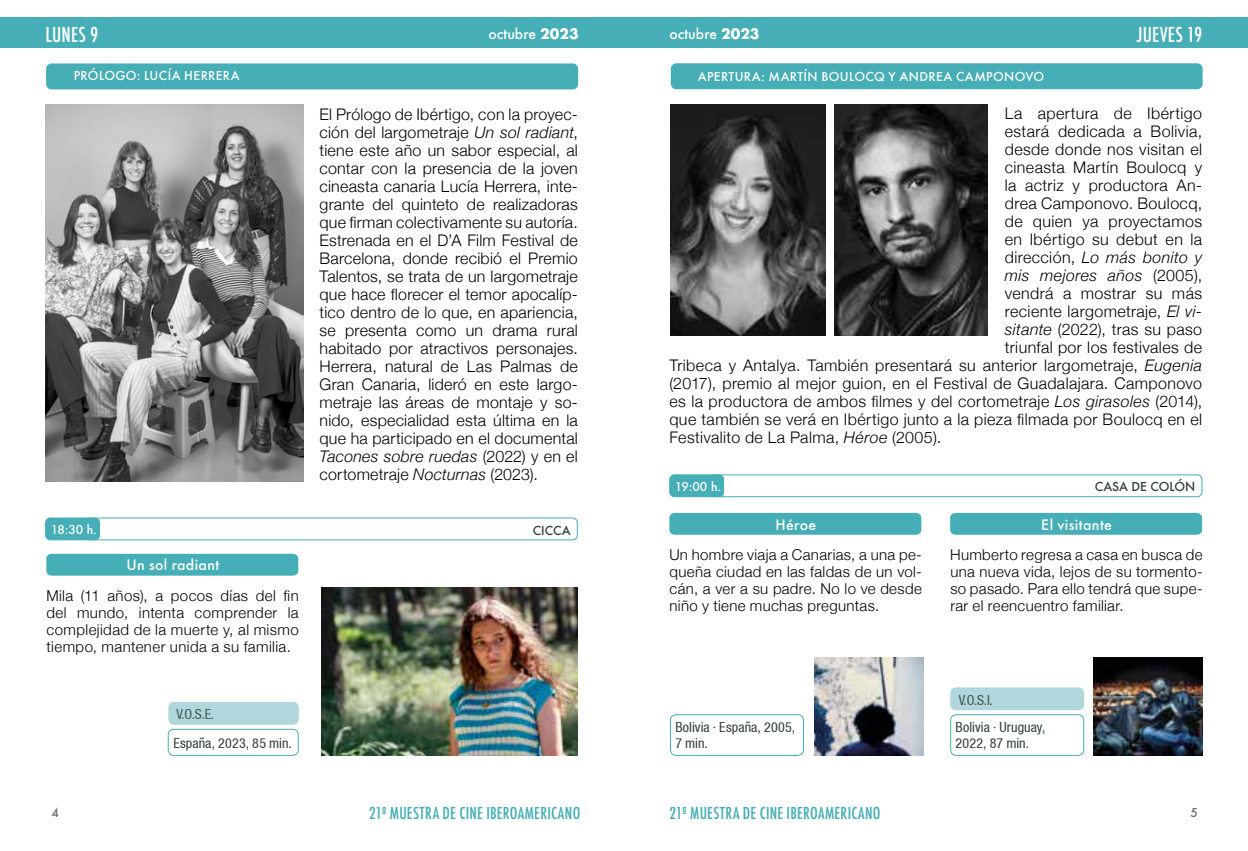
<style>
.page{position:relative;width:1248px;height:851px;background:#fff}
.page>*{position:absolute;margin:0;border:0;box-sizing:border-box;transform-origin:0 0}
.t1{font:500 condensed 20px "Futura";letter-spacing:.01em;color:#fff}
.t2{font:300 16px/18px "Helvetica Neue";letter-spacing:.025em;color:#000;text-align:justify}
.t3{font:500 condensed 16px "Futura";letter-spacing:.015em;color:#45aeb6}
.t4{font:italic 300 16px "Helvetica Neue";letter-spacing:.025em;color:#000}
.t5{font:300 15px/17px "Helvetica Neue";letter-spacing:.025em;color:#000;text-align:justify}
.t6{font:condensed 14px/16px "Helvetica 57";letter-spacing:.005em;color:#313e3a}
.t7{font:500 14px "Futura";letter-spacing:.025em;color:#fff}
.t8{font:500 14px "Futura";color:#fff}
.t9{font:condensed 14px "Helvetica 57";color:#646363}
.t10{font:500 12px "Futura";letter-spacing:.03em;color:#fff}
.t11{font:500 12px "Futura";color:#313e3a}
.t12{font:500 12px "Futura";color:#706f6f}
.s1{font-family:"Futura Std";font-weight:700}
.s2{font-style:italic}
.s3{font-style:normal}
</style>
<div class="page">
<div style="left:0;top:18px;width:625px;height:30px;background:#45aeb6"></div>
<div style="left:624px;top:18px;width:623px;height:30px;background:#45aeb6"></div>
<div style="left:46px;top:63px;width:532px;height:26px;background:#45aeb6;border-radius:6px"></div>
<div style="left:86px;top:517px;width:491px;height:23px;border:1px solid #45aeb6;border-radius:5px"></div>
<div style="left:46px;top:518px;width:53px;height:21px;background:#45aeb6;border-radius:5px"></div>
<div style="left:45px;top:517px;width:55px;height:23px;border:1px solid #45aeb6;border-radius:5px"></div>
<div style="left:168px;top:701px;width:131px;height:23px;background:#b0d7db;border-radius:6px"></div>
<div style="left:46px;top:553px;width:252px;height:22px;background:#45aeb6;border-radius:5px"></div>
<div style="left:168px;top:728px;width:131px;height:27px;border:1px solid #45aeb6;border-radius:6px"></div>
<img style="left:321px;top:587px;width:256px;height:168px">
<div style="left:670px;top:63px;width:532px;height:26px;background:#45aeb6;border-radius:6px"></div>
<div style="left:710px;top:474px;width:492px;height:23px;border:1px solid #45aeb6;border-radius:5px"></div>
<div style="left:669px;top:475px;width:54px;height:21px;background:#45aeb6;border-radius:5px"></div>
<div style="left:669px;top:474px;width:55px;height:23px;border:1px solid #45aeb6;border-radius:5px"></div>
<div style="left:669px;top:513px;width:252px;height:21px;background:#45aeb6;border-radius:5px"></div>
<div style="left:950px;top:513px;width:251px;height:21px;background:#45aeb6;border-radius:5px"></div>
<div style="left:950px;top:687px;width:133px;height:23px;background:#b0d7db;border-radius:6px"></div>
<img style="left:1093px;top:657px;width:109px;height:98px">
<div style="left:950px;top:714px;width:134px;height:41px;border:1px solid #45aeb6;border-radius:6px"></div>
<div style="left:670px;top:714px;width:134px;height:41px;border:1px solid #45aeb6;border-radius:6px"></div>
<img style="left:814px;top:657px;width:109px;height:98px">
<img style="left:45px;top:105px;width:258px;height:376px">
<img style="left:670px;top:104px;width:155px;height:231px">
<img style="left:834px;top:105px;width:153px;height:230px">
<p class="t1" style="left:45px;top:22px;width:55px">LUNES 9</p>
<p class="t10" style="left:74px;top:67px;width:168px">PRÓLOGO: LUCÍA HERRERA</p>
<p class="t8" style="left:488px;top:24px;width:92px">octubre <span class="s1">2023</span></p>
<p class="t8" style="left:669px;top:24px;width:92px">octubre <span class="s1">2023</span></p>
<p class="t10" style="left:697px;top:68px;width:348px">APERTURA: MARTÍN BOULOCQ Y ANDREA CAMPONOVO</p>
<p class="t1" style="left:1136px;top:22px;width:67px">JUEVES 19</p>
<p class="t2" style="left:319px;top:104px;width:260px">El Prólogo de Ibértigo, con la proyec&shy;ción del largometraje <span class="s2">Un sol radiant</span>, tiene este año un sabor especial, al contar con la presencia de la joven cineasta canaria Lucía Herrera, inte&shy;grante del quinteto de realizadoras que firman colectivamente su autoría.<br>Estrenada en el D’A Film Festival de Barcelona, donde recibió el Premio Talentos, se trata de un largometraje que hace florecer el temor apocalíp&shy;tico dentro de lo que, en apariencia, se presenta como un drama rural habitado por atractivos personajes.<br>Herrera, natural de Las Palmas de Gran Canaria, lideró en este largo&shy;metraje las áreas de montaje y so&shy;nido, especialidad esta última en la que ha participado en el documental <span class="s2">Tacones sobre ruedas</span> (2022) y en el cortometraje <span class="s2">Nocturnas</span> (2023).</p>
<p class="t10" style="left:51px;top:521px;width:48px">18:30 h.</p>
<p class="t11" style="left:533px;top:521px;width:39px">CICCA</p>
<p class="t7" style="left:126px;top:555px;width:94px">Un sol radiant</p>
<p class="t5" style="left:46px;top:586px;width:254px">Mila (11 años), a pocos días del fin del mundo, intenta comprender la complejidad de la muerte y, al mismo tiempo, mantener unida a su familia.</p>
<p class="t9" style="left:176px;top:706px;width:39px">V.O.S.E.</p>
<p class="t6" style="left:173px;top:735px;width:120px">España, 2023, 85 min.</p>
<p class="t2" style="left:1004px;top:103px;width:199px">La apertura de Ibértigo</p>
<p class="t2" style="left:1004px;top:121px;width:199px">estará dedicada a Bolivia,</p>
<p class="t2" style="left:1004px;top:139px;width:199px">desde donde nos visitan el</p>
<p class="t2" style="left:1004px;top:157px;width:199px">cineasta Martín Boulocq y</p>
<p class="t2" style="left:1004px;top:175px;width:199px">la actriz y productora An-</p>
<p class="t2" style="left:1004px;top:193px;width:199px">drea Camponovo. Boulocq,</p>
<p class="t2" style="left:1004px;top:211px;width:199px">de quien ya proyectamos</p>
<p class="t2" style="left:1004px;top:229px;width:199px">en Ibértigo su debut en la</p>
<p class="t4" style="left:1004px;top:244px;width:199px"><span class="s3">dirección,</span> Lo más bonito y</p>
<p class="t4" style="left:1004px;top:262px;width:199px">mis mejores años <span class="s3">(2005),</span></p>
<p class="t2" style="left:1004px;top:283px;width:199px">vendrá a mostrar su más</p>
<p class="t2" style="left:1004px;top:301px;width:199px">reciente largometraje, <span class="s2">El vi-</span></p>
<p class="t2" style="left:1004px;top:319px;width:199px"><span class="s2">sitante</span> (2022), tras su paso</p>
<p class="t2" style="left:1004px;top:337px;width:199px">triunfal por los festivales de</p>
<p class="t2" style="left:669px;top:355px;width:534px">Tribeca y Antalya. También presentará su anterior largometraje, <span class="s2">Eugenia</span></p>
<p class="t2" style="left:669px;top:373px;width:534px">(2017), premio al mejor guion, en el Festival de Guadalajara. Camponovo</p>
<p class="t2" style="left:669px;top:391px;width:534px">es la productora de ambos filmes y del cortometraje <span class="s2">Los girasoles</span> (2014),</p>
<p class="t2" style="left:669px;top:409px;width:534px">que también se verá en Ibértigo junto a la pieza filmada por Boulocq en el</p>
<p class="t2" style="left:669px;top:427px;width:273px">Festivalito de La Palma, <span class="s2">Héroe</span> (2005).</p>
<p class="t10" style="left:675px;top:478px;width:48px">19:00 h.</p>
<p class="t11" style="left:1094px;top:478px;width:102px">CASA DE COLÓN</p>
<p class="t7" style="left:775px;top:514px;width:42px">Héroe</p>
<p class="t5" style="left:669px;top:545px;width:254px">Un hombre viaja a Canarias, a una pe&shy;queña ciudad en las faldas de un vol&shy;cán, a ver a su padre. No lo ve desde niño y tiene muchas preguntas.</p>
<p class="t7" style="left:1041px;top:514px;width:72px">El visitante</p>
<p class="t5" style="left:950px;top:545px;width:254px">Humberto regresa a casa en busca de una nueva vida, lejos de su tormento&shy;so pasado. Para ello tendrá que supe&shy;rar el reencuentro familiar.</p>
<p class="t6" style="left:675px;top:719px;width:121px">Bolivia · España, 2005,<br>7 min.</p>
<p class="t9" style="left:958px;top:691px;width:36px">V.O.S.I.</p>
<p class="t6" style="left:955px;top:719px;width:91px">Bolivia · Uruguay,<br>2022, 87 min.</p>
<p class="t3" style="left:369px;top:802px;width:213px">21ª MUESTRA DE CINE IBEROAMERICANO</p>
<p class="t3" style="left:669px;top:802px;width:213px">21ª MUESTRA DE CINE IBEROAMERICANO</p>
<p class="t12" style="left:51px;top:803px;width:9px">4</p>
<p class="t12" style="left:1190px;top:803px;width:9px">5</p>
</div>
